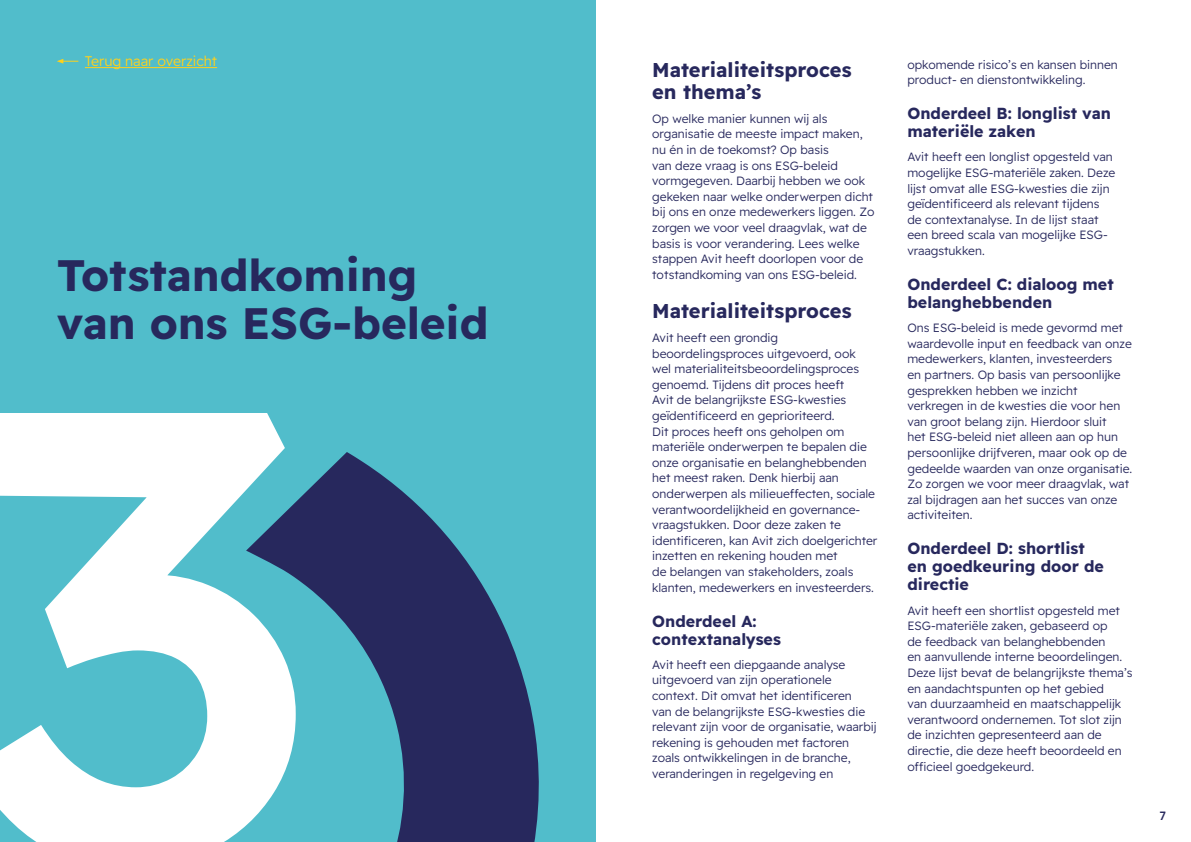
<style>
.page{position:relative;width:1191px;height:842px;background:#fff}
.page>*{position:absolute;margin:0;border:0;box-sizing:border-box;transform-origin:0 0}
.t1{font:700 44px/48.4px "Readex Pro";color:#27285d}
.t2{font:700 20px/22px "Readex Pro";color:#27285d}
.t3{font:700 16px/18px "Readex Pro";color:#27285d}
.t4{font:300 14px "Readex Pro";color:#ffd11b}
.t5{font:300 12px/15.6px "Readex Pro";color:#27285d}
.t6{font:500 12px "Readex Pro";color:#27285d}
</style>
<div class="page">
<div style="left:0;top:0;width:595px;height:842px;background:#51bdcb"></div>
<svg style="left:296px;top:452px;width:243px;height:390px;fill:#27285d"></svg>
<svg style="left:0;top:413px;width:296px;height:429px;fill:#fff"></svg>
<hr style="left:85px;top:67px;width:132px;height:1px;background:#ffd11b">
<svg style="left:57px;top:59px;width:21px;height:5px"></svg>
<p class="t4" style="left:85px;top:50px;width:134px">Terug naar overzicht</p>
<h1 class="t1" style="left:57px;top:251px;width:433px">Totstandkoming van ons ESG-beleid</h1>
<h2 class="t2" style="left:652px;top:59px;width:201px">Materialiteitsproces en thema’s</h2>
<p class="t5" style="left:652px;top:111px;width:224px">Op welke manier kunnen wij als organisatie de meeste impact maken, nu én in de toekomst? Op basis<br>van deze vraag is ons ESG-beleid vormgegeven. Daarbij hebben we ook gekeken naar welke onderwerpen dicht bij ons en onze medewerkers liggen. Zo zorgen we voor veel draagvlak, wat de basis is voor verandering. Lees welke stappen Avit heeft doorlopen voor de totstandkoming van ons ESG-beleid.</p>
<h2 class="t2" style="left:652px;top:300px;width:201px">Materialiteitsproces</h2>
<p class="t5" style="left:652px;top:330px;width:227px">Avit heeft een grondig beoordelingsproces uitgevoerd, ook wel materialiteitsbeoordelingsproces genoemd. Tijdens dit proces heeft<br>Avit de belangrijkste ESG-kwesties geïdentificeerd en geprioriteerd.<br>Dit proces heeft ons geholpen om materiële onderwerpen te bepalen die onze organisatie en belanghebbenden het meest raken. Denk hierbij aan onderwerpen als milieueffecten, sociale verantwoordelijkheid en governance&shy;vraagstukken. Door deze zaken te identificeren, kan Avit zich doelgerichter inzetten en rekening houden met<br>de belangen van stakeholders, zoals klanten, medewerkers en investeerders.</p>
<h3 class="t3" style="left:652px;top:612px;width:130px">Onderdeel A: contextanalyses</h3>
<p class="t5" style="left:652px;top:657px;width:226px">Avit heeft een diepgaande analyse uitgevoerd van zijn operationele context. Dit omvat het identificeren<br>van de belangrijkste ESG-kwesties die relevant zijn voor de organisatie, waarbij rekening is gehouden met factoren zoals ontwikkelingen in de branche, veranderingen in regelgeving en</p>
<p class="t5" style="left:907px;top:57px;width:212px">opkomende risico’s en kansen binnen product- en dienstontwikkeling.</p>
<h3 class="t3" style="left:907px;top:105px;width:205px">Onderdeel B: longlist van materiële zaken</h3>
<p class="t5" style="left:907px;top:150px;width:209px">Avit heeft een longlist opgesteld van mogelijke ESG-materiële zaken. Deze lijst omvat alle ESG-kwesties die zijn geïdentificeerd als relevant tijdens de contextanalyse. In de lijst staat een breed scala van mogelijke ESG&shy;vraagstukken.</p>
<h3 class="t3" style="left:907px;top:275px;width:208px">Onderdeel C: dialoog met belanghebbenden</h3>
<p class="t5" style="left:907px;top:321px;width:226px">Ons ESG-beleid is mede gevormd met waardevolle input en feedback van onze medewerkers, klanten, investeerders<br>en partners. Op basis van persoonlijke gesprekken hebben we inzicht verkregen in de kwesties die voor hen van groot belang zijn. Hierdoor sluit<br>het ESG-beleid niet alleen aan op hun persoonlijke drijfveren, maar ook op de gedeelde waarden van onze organisatie.<br>Zo zorgen we voor meer draagvlak, wat zal bijdragen aan het succes van onze activiteiten.</p>
<h3 class="t3" style="left:907px;top:540px;width:198px">Onderdeel D: shortlist en goedkeuring door de directie</h3>
<p class="t5" style="left:907px;top:603px;width:227px">Avit heeft een shortlist opgesteld met ESG-materiële zaken, gebaseerd op<br>de feedback van belanghebbenden<br>en aanvullende interne beoordelingen.<br>Deze lijst bevat de belangrijkste thema’s en aandachtspunten op het gebied<br>van duurzaamheid en maatschappelijk verantwoord ondernemen. Tot slot zijn de inzichten gepresenteerd aan de directie, die deze heeft beoordeeld en officieel goedgekeurd.</p>
<p class="t6" style="left:1159px;top:808px;width:8px">7</p>
</div>
